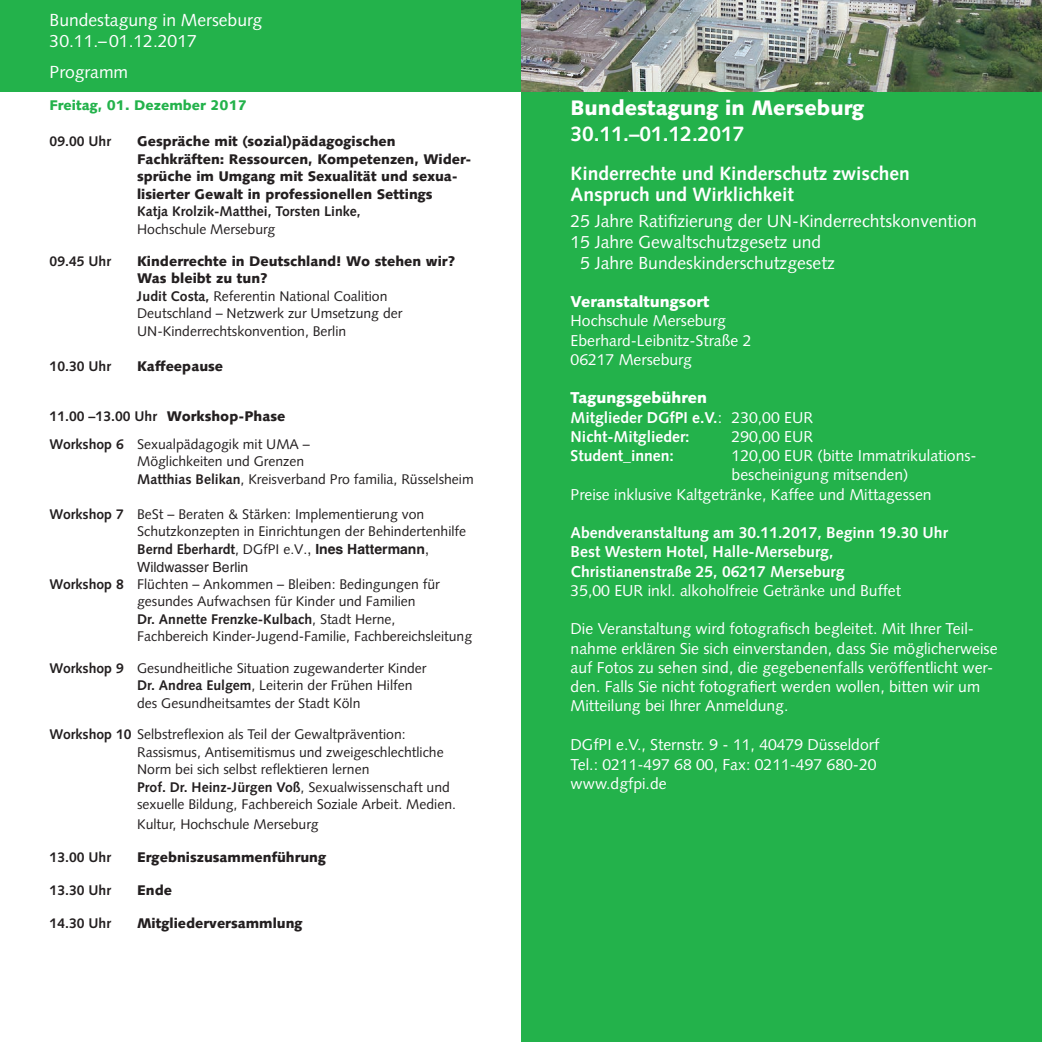
<style>
.page{position:relative;width:1042px;height:1042px;background:#fff}
.page>*{position:absolute;margin:0;border:0;box-sizing:border-box;transform-origin:0 0}
.t1{font:900 21px "Syntax";color:#fff}
.t2{font:700 21px "Syntax";color:#fff}
.t3{font:700 19.25px/21px "Syntax";color:#fff}
.t4{font:17.5px/21px "Syntax";color:#fff}
.t5{font:15.75px/19.2px "Syntax";color:#fff}
.t6{font:700 15.75px/19.2px "Syntax";color:#fff}
.t7{font:900 15.75px "Syntax";color:#fff}
.t8{font:14px/17.5px "Syntax";color:#231f20}
.t9{font:900 14px/17.5px "Syntax";color:#231f20}
.t10{font:700 14px/27.5px "Syntax";color:#231f20}
.t11{font:900 14px "Syntax";color:#23b24b}
.t12{font:14px "Helvetica";color:#231f20}
.s1{font-weight:900}
.s2{font-weight:700}
.s3{font-weight:400}
.s4{font-family:"Helvetica"}
.s5{font-family:"Helvetica";font-weight:700}
</style>
<div class="page">
<div style="left:0;top:0;width:1042px;height:91px;background:#23b24b"></div>
<div style="left:521px;top:0;width:521px;height:1042px;background:#23b24b"></div>
<img style="left:521px;top:0;width:521px;height:91px">
<p class="t4" style="left:50px;top:9px;width:214px">Bundestagung in Merseburg<br>30.11.–01.12.2017</p>
<p class="t4" style="left:50px;top:61px;width:80px">Programm</p>
<p class="t11" style="left:50px;top:97px;width:199px">Freitag, 01. Dezember 2017</p>
<p class="t10" style="left:50px;top:128px;width:63px">09.00 Uhr</p>
<p class="t9" style="left:137px;top:133px;width:336px">Gespräche mit (sozial)pädagogischen Fachkräften: Ressourcen, Kompetenzen, Wider&shy;sprüche im Umgang mit Sexualität und sexua&shy;lisierter Gewalt in professionellen Settings</p>
<p class="t10" style="left:137px;top:198px;width:225px">Katja Krolzik-Matthei, Torsten Linke,</p>
<p class="t8" style="left:137px;top:220px;width:140px">Hochschule Merseburg</p>
<p class="t10" style="left:50px;top:247px;width:63px">09.45 Uhr</p>
<p class="t8" style="left:137px;top:252px;width:319px"><span class="s1">Kinderrechte in Deutschland! Wo stehen wir?<br>Was bleibt zu tun?<br></span><span class="s2">Judit Costa,</span> Referentin National Coalition Deutschland – Netzwerk zur Umsetzung der UN-Kinderrechtskonvention, Berlin</p>
<p class="t10" style="left:50px;top:352px;width:63px">10.30 Uhr</p>
<p class="t9" style="left:137px;top:357px;width:88px">Kaffeepause</p>
<p class="t10" style="left:50px;top:403px;width:262px">11.00 –13.00 Uhr <span class="s1">Workshop-Phase<br></span>Workshop 6 <span class="s3">Sexualpädagogik mit UMA –</span></p>
<p class="t8" style="left:137px;top:453px;width:338px">Möglichkeiten und Grenzen<br><span class="s2">Matthias Belikan</span>, Kreisverband Pro familia, Rüsselsheim</p>
<p class="t8" style="left:137px;top:505px;width:331px;text-indent:-87px"><span class="s2">Workshop 7</span> BeSt – Beraten &amp; Stärken: Implementierung von<br>Schutzkonzepten in Einrichtungen der Behindertenhilfe<br><span class="s2">Bernd Eberhardt</span>, DGfPI e.V.<span class="s4">,</span> <span class="s5">Ines Hattermann</span><span class="s4">,</span></p>
<p class="t12" style="left:137px;top:559px;width:113px">Wildwasser Berlin</p>
<p class="t8" style="left:137px;top:575px;width:336px;text-indent:-87px"><span class="s2">Workshop 8</span> Flüchten – Ankommen – Bleiben: Bedingungen für gesundes Aufwachsen für Kinder und Familien<br><span class="s2">Dr. Annette Frenzke-Kulbach</span>, Stadt Herne,<br>Fachbereich Kinder-Jugend-Familie, Fachbereichsleitung</p>
<p class="t8" style="left:137px;top:659px;width:291px;text-indent:-87px"><span class="s2">Workshop 9</span> Gesundheitliche Situation zugewanderter Kinder<br><span class="s2">Dr. Andrea Eulgem</span>, Leiterin der Frühen Hilfen des Gesundheitsamtes der Stadt Köln</p>
<p class="t8" style="left:137px;top:726px;width:320px;text-indent:-88px"><span class="s2">Workshop 10</span> Selbstreflexion als Teil der Gewaltprävention:<br>Rassismus, Antisemitismus und zweigeschlechtliche Norm bei sich selbst reflektieren lernen<br><span class="s2">Prof. Dr. Heinz-Jürgen Voß</span>, Sexualwissenschaft und sexuelle Bildung, Fachbereich Soziale Arbeit. Medien.</p>
<p class="t8" style="left:137px;top:815px;width:183px">Kultur, Hochschule Merseburg</p>
<p class="t10" style="left:50px;top:843px;width:63px">13.00 Uhr</p>
<p class="t9" style="left:137px;top:848px;width:190px">Ergebniszusammenführung</p>
<p class="t10" style="left:50px;top:876px;width:63px">13.30 Uhr</p>
<p class="t9" style="left:137px;top:881px;width:37px">Ende</p>
<p class="t10" style="left:50px;top:910px;width:63px">14.30 Uhr</p>
<p class="t9" style="left:137px;top:915px;width:167px">Mitgliederversammlung</p>
<h1 class="t1" style="left:570px;top:95px;width:295px">Bundestagung in Merseburg</h1>
<h1 class="t2" style="left:570px;top:122px;width:175px">30.11.–01.12.2017</h1>
<h2 class="t3" style="left:570px;top:163px;width:341px">Kinderrechte und Kinderschutz zwischen<br>Anspruch und Wirklichkeit</h2>
<p class="t4" style="left:570px;top:210px;width:408px">25 Jahre Ratifizierung der UN-Kinderrechtskonvention</p>
<p class="t4" style="left:570px;top:231px;width:252px">15 Jahre Gewaltschutzgesetz und</p>
<p class="t4" style="left:580px;top:252px;width:256px">5 Jahre Bundeskinderschutzgesetz</p>
<p class="t7" style="left:570px;top:292px;width:140px">Veranstaltungsort</p>
<p class="t5" style="left:570px;top:311px;width:182px">Hochschule Merseburg<br>Eberhard-Leibnitz-Straße 2<br>06217 Merseburg</p>
<p class="t6" style="left:570px;top:388px;width:244px"><span class="s1">Tagungsgebühren<br></span>Mitglieder DGfPI e.V.<span class="s3">: 230,00 EUR<br></span>Nicht-Mitglieder:</p>
<p class="t5" style="left:731px;top:427px;width:83px">290,00 EUR</p>
<p class="t6" style="left:570px;top:446px;width:105px">Student_innen:</p>
<p class="t5" style="left:731px;top:446px;width:247px">120,00 EUR (bitte Immatrikulations-</p>
<p class="t5" style="left:731px;top:465px;width:178px">bescheinigung mitsenden)</p>
<p class="t5" style="left:570px;top:484px;width:362px">Preise inklusive Kaltgetränke, Kaffee und Mittagessen</p>
<p class="t6" style="left:570px;top:523px;width:379px">Abendveranstaltung am 30.11.2017, Beginn 19.30 Uhr<br>Best Western Hotel, Halle-Merseburg,<br>Christianenstraße 25, 06217 Merseburg</p>
<p class="t5" style="left:570px;top:581px;width:332px">35,00 EUR inkl. alkoholfreie Getränke und Buffet</p>
<p class="t5" style="left:570px;top:619px;width:428px">Die Veranstaltung wird fotografisch begleitet. Mit Ihrer Teil&shy;nahme erklären Sie sich einverstanden, dass Sie möglicherweise auf Fotos zu sehen sind, die gegebenenfalls veröffentlicht wer&shy;den. Falls Sie nicht fotografiert werden wollen, bitten wir um Mitteilung bei Ihrer Anmeldung.</p>
<p class="t5" style="left:570px;top:735px;width:310px">DGfPI e.V., Sternstr. 9 - 11, 40479 Düsseldorf<br>Tel.: 0211-497 68 00, Fax: 0211-497 680-20 www.dgfpi.de</p>
</div>
